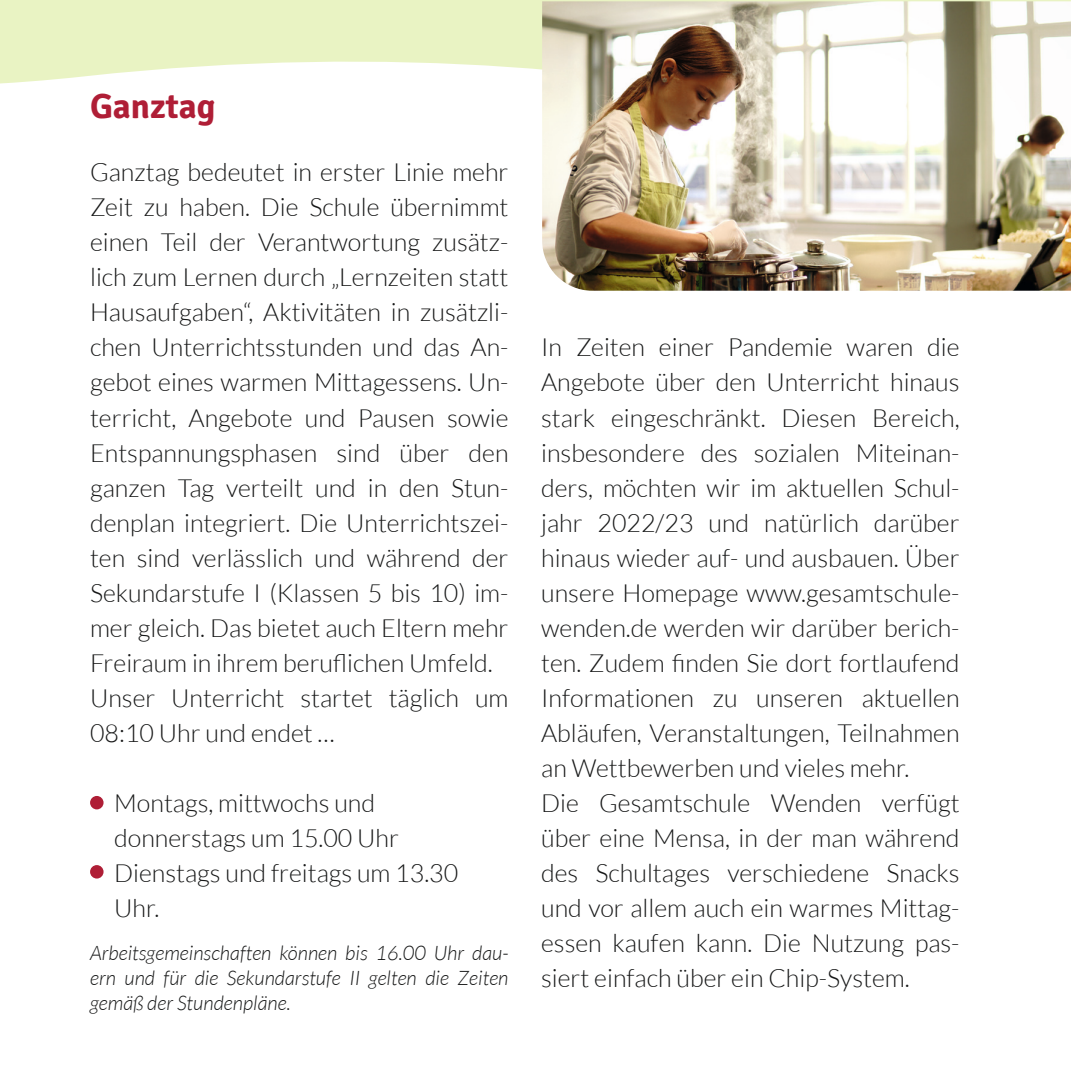
<style>
.page{position:relative;width:1071px;height:1092px;background:#fff}
.page>*{position:absolute;margin:0;border:0;box-sizing:border-box;transform-origin:0 0}
.t1{font:700 35px "Signika Negative";color:#af1e36}
.t2{font:300 25px/35px "Lato";color:#171818;text-align:justify}
.t3{font:italic 300 20px/25px "Lato";color:#171818;text-align:justify}
</style>
<div class="page">
<svg style="left:0;top:0;width:1070px;height:84px;fill:#e9f3c3"></svg>
<div style="left:90px;top:795px;width:13px;height:14px;background:#af1e36;border-radius:50%"></div>
<div style="left:90px;top:865px;width:13px;height:13px;background:#af1e36;border-radius:50%"></div>
<img style="left:542px;top:1px;width:528px;height:290px">
<p class="t1" style="left:90px;top:85px;width:127px">Ganztag</p>
<p class="t2" style="left:90px;top:155px;width:420px">Ganztag bedeutet in erster Linie mehr Zeit zu haben. Die Schule übernimmt einen Teil der Verantwortung zusätz&shy;lich zum Lernen durch „Lernzeiten statt Hausaufgaben“, Aktivitäten in zusätzli&shy;chen Unterrichtsstunden und das An&shy;gebot eines warmen Mittagessens. Un&shy;terricht, Angebote und Pausen sowie Entspannungsphasen sind über den ganzen Tag verteilt und in den Stun&shy;denplan integriert. Die Unterrichtszei&shy;ten sind verlässlich und während der Sekundarstufe I (Klassen 5 bis 10) im&shy;mer gleich. Das bietet auch Eltern mehr Freiraum in ihrem beruflichen Umfeld.</p>
<p class="t2" style="left:90px;top:680px;width:420px">Unser Unterricht startet täglich um<br>08:10 Uhr und endet …</p>
<p class="t2" style="left:114px;top:785px;width:262px">Montags, mittwochs und</p>
<p class="t2" style="left:114px;top:820px;width:286px">donnerstags um 15.00 Uhr</p>
<p class="t2" style="left:114px;top:855px;width:345px">Dienstags und freitags um 13.30</p>
<p class="t2" style="left:114px;top:890px;width:47px">Uhr.</p>
<p class="t3" style="left:90px;top:940px;width:420px">Arbeitsgemeinschaften können bis 16.00 Uhr dau&shy;ern und für die Sekundarstufe II gelten die Zeiten gemäß der Stundenpläne.</p>
<p class="t2" style="left:541px;top:330px;width:420px">In Zeiten einer Pandemie waren die Angebote über den Unterricht hinaus stark eingeschränkt. Diesen Bereich, insbesondere des sozialen Miteinan&shy;ders, möchten wir im aktuellen Schul&shy;jahr 2022/23 und natürlich darüber hinaus wieder auf- und ausbauen. Über unsere Homepage www.gesamtschule&shy;wenden.de werden wir darüber berich&shy;ten. Zudem finden Sie dort fortlaufend Informationen zu unseren aktuellen Abläufen, Veranstaltungen, Teilnahmen an Wettbewerben und vieles mehr.</p>
<p class="t2" style="left:541px;top:785px;width:420px">Die Gesamtschule Wenden verfügt über eine Mensa, in der man während des Schultages verschiedene Snacks und vor allem auch ein warmes Mittag&shy;essen kaufen kann. Die Nutzung pas&shy;siert einfach über ein Chip-System.</p>
</div>
